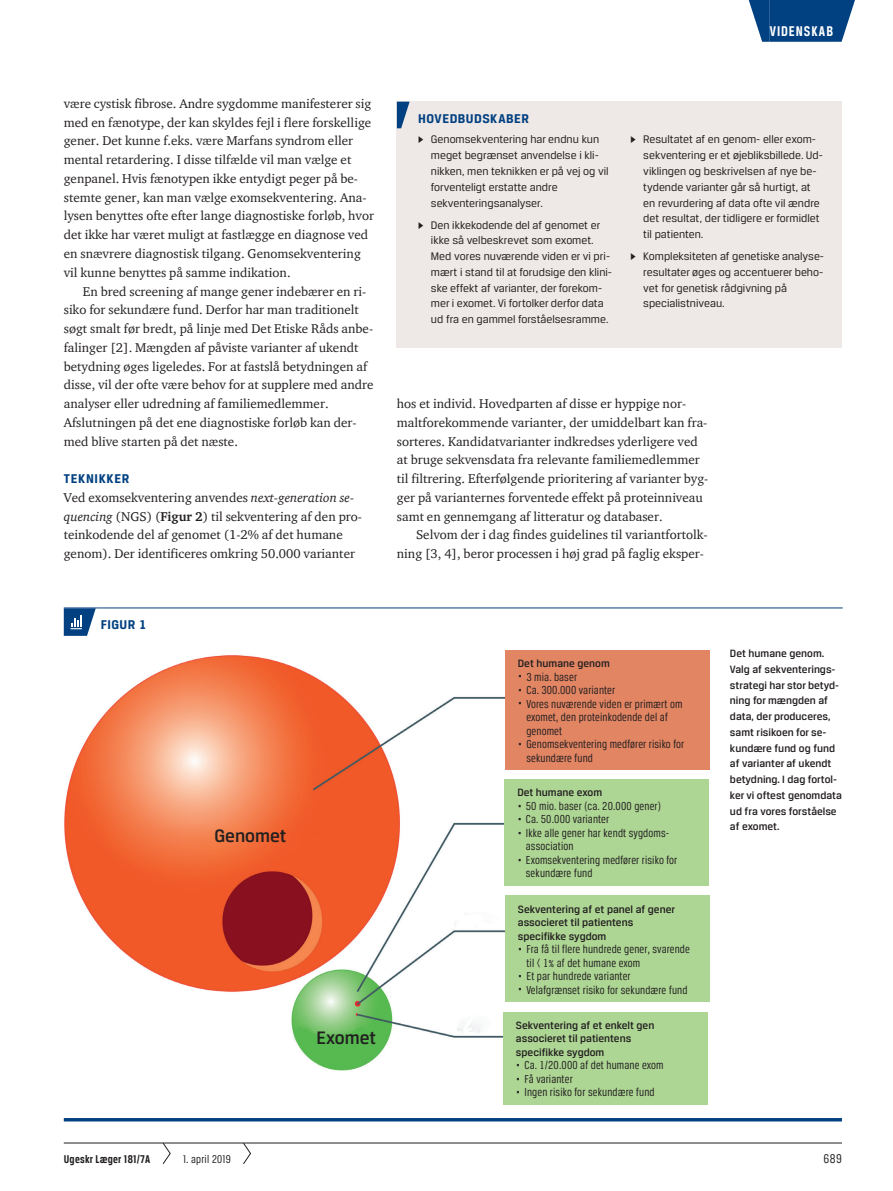
<style>
.page{position:relative;width:893px;height:1191px;background:#fff}
.page>*{position:absolute;margin:0;border:0;box-sizing:border-box;transform-origin:0 0}
.t1{font:500 19.2px "Breuer Text";color:#231f20}
.t2{font:700 15px "Breuer Condensed";letter-spacing:.065em;color:#fff}
.t3{font:700 13.5px "Breuer Text";letter-spacing:.04em;color:#014081}
.t4{font:13.5px "Breuer Condensed";color:#231f20}
.t5{font:13.05px/18.8px "ITC Charter Com";color:#231f20}
.t6{font:12.3px/13.5px "Breuer Condensed";letter-spacing:.01em;color:#231f20}
.t7{font:700 12px "Breuer Condensed";letter-spacing:.02em;color:#231f20}
.t8{font:12px "Breuer Condensed";letter-spacing:.02em;color:#231f20}
.t9{font:11.7px/15.8px "Breuer Text";color:#231f20}
.t10{font:500 11.25px/15.8px "Breuer Text";color:#231f20}
.s1{font-style:italic}
.s2{font-weight:700}
.s3{font-family:"Greta Text"}
.s4{font-size:24px}
</style>
<div class="page">
<hr style="left:64px;top:1142px;width:778px;height:1px;background:#231f20">
<div style="left:770px;top:0;width:64px;height:42px;background:#014081"></div>
<svg style="left:749px;top:0;width:21px;height:42px"></svg>
<svg style="left:834px;top:0;width:21px;height:42px"></svg>
<svg style="left:162px;top:1142px;width:9px;height:22px"></svg>
<svg style="left:243px;top:1142px;width:8px;height:22px"></svg>
<hr style="left:64px;top:607px;width:37px;height:1px;background:#014081">
<hr style="left:101px;top:607px;width:742px;height:1px;background:#014081">
<svg style="left:64px;top:608px;width:32px;height:28px"></svg>
<img style="left:64px;top:655px;width:441px;height:416px">
<div style="left:505px;top:650px;width:204px;height:120px;background:#e28563"></div>
<div style="left:505px;top:779px;width:204px;height:107px;background:#add694"></div>
<div style="left:505px;top:895px;width:204px;height:107px;background:#add694"></div>
<div style="left:503px;top:1012px;width:204px;height:92px;background:#add694"></div>
<hr style="left:64px;top:1118px;width:778px;height:3px;background:#014081">
<div style="left:397px;top:102px;width:445px;height:246px;background:#eee9e6"></div>
<svg style="left:397px;top:102px;width:13px;height:26px"></svg>
<p class="t2" style="left:770px;top:23px;width:65px">VIDENSKAB</p>
<p class="t5" style="left:64px;top:94px;width:312px">være cystisk fibrose. Andre sygdomme manifesterer sig med en fænotype, der kan skyldes fejl i flere forskellige gener. Det kunne f.eks. være Marfans syndrom eller mental retardering. I disse tilfælde vil man vælge et genpanel. Hvis fænotypen ikke entydigt peger på be&shy;stemte gener, kan man vælge exomsekventering. Ana&shy;lysen benyttes ofte efter lange diagnostiske forløb, hvor det ikke har været muligt at fastlægge en diagnose ved en snævrere diagnostisk tilgang. Genomsekventering vil kunne benyttes på samme indikation.</p>
<p class="t5" style="left:64px;top:281px;width:311px;text-indent:19px">En bred screening af mange gener indebærer en ri&shy;siko for sekundære fund. Derfor har man traditionelt søgt smalt før bredt, på linje med Det Etiske Råds anbe&shy;falinger [2]. Mængden af påviste varianter af ukendt betydning øges ligeledes. For at fastslå betydningen af disse, vil der ofte være behov for at supplere med andre analyser eller udredning af familiemedlemmer.<br>Afslutningen på det ene diagnostiske forløb kan der&shy;med blive starten på det næste.</p>
<p class="t3" style="left:64px;top:471px;width:67px">TEKNIKKER</p>
<p class="t5" style="left:64px;top:488px;width:300px">Ved exomsekventering anvendes <span class="s1">next-generation se&shy;quencing</span> (NGS) (<span class="s2">Figur 2</span>) til sekventering af den pro&shy;teinkodende del af genomet (1-2% af det humane genom). Der identificeres omkring 50.000 varianter</p>
<p class="t3" style="left:418px;top:111px;width:112px">HOVEDBUDSKABER</p>
<p class="t9" style="left:431px;top:132px;width:179px;text-indent:-13px"><span class="s3">▶</span> Genomsekventering har endnu kun meget begrænset anvendelse i kli&shy;nikken, men teknikken er på vej og vil forventeligt erstatte andre sekventeringsanalyser.</p>
<p class="t9" style="left:431px;top:217px;width:183px;text-indent:-13px"><span class="s3">▶</span> Den ikkekodende del af genomet er ikke så velbeskrevet som exomet.<br>Med vores nuværende viden er vi pri&shy;mært i stand til at forudsige den klini&shy;ske effekt af varianter, der forekom&shy;mer i exomet. Vi fortolker derfor data ud fra en gammel forståelsesramme.</p>
<p class="t9" style="left:643px;top:132px;width:181px;text-indent:-13px"><span class="s3">▶</span> Resultatet af en genom- eller exom&shy;sekventering er et øjebliksbillede. Ud&shy;viklingen og beskrivelsen af nye be&shy;tydende varianter går så hurtigt, at en revurdering af data ofte vil ændre det resultat, der tidligere er formidlet til patienten.</p>
<p class="t9" style="left:643px;top:248px;width:182px;text-indent:-13px"><span class="s3">▶</span> Kompleksiteten af genetiske analyse&shy;resultater øges og accentuerer beho&shy;vet for genetisk rådgivning på specialistniveau.</p>
<p class="t5" style="left:397px;top:394px;width:313px">hos et individ. Hovedparten af disse er hyppige nor&shy;maltforekommende varianter, der umiddelbart kan fra&shy;sorteres. Kandidatvarianter indkredses yderligere ved at bruge sekvensdata fra relevante familiemedlemmer til filtrering. Efterfølgende prioritering af varianter byg&shy;ger på varianternes forventede effekt på proteinniveau samt en gennemgang af litteratur og databaser.</p>
<p class="t5" style="left:397px;top:525px;width:312px;text-align:right">Selvom der i dag findes guidelines til variantfortolk&shy;ning [3, 4], beror processen i høj grad på faglig eksper-</p>
<p class="t3" style="left:101px;top:616px;width:47px">FIGUR 1</p>
<h1 class="t1" style="left:214px;top:825px;width:74px">Genomet</h1>
<p class="t7" style="left:64px;top:1152px;width:88px">Ugeskr Læger 181/7A</p>
<p class="t8" style="left:183px;top:1152px;width:49px">1. april 2019</p>
<h1 class="t1" style="left:316px;top:1026px;width:61px">Exomet</h1>
<p class="t10" style="left:518px;top:655px;width:93px">Det humane genom</p>
<p class="t6" style="left:518px;top:670px;width:61px"><span class="s4">·</span> 3 mia. baser</p>
<p class="t6" style="left:518px;top:683px;width:99px"><span class="s4">·</span> Ca. 300.000 varianter</p>
<p class="t6" style="left:518px;top:697px;width:166px"><span class="s4">·</span> Vores nuværende viden er primært om</p>
<p class="t6" style="left:526px;top:710px;width:143px">exomet, den proteinkodende del af</p>
<p class="t6" style="left:526px;top:724px;width:37px">genomet</p>
<p class="t6" style="left:518px;top:737px;width:168px"><span class="s4">·</span> Genomsekventering medfører risiko for</p>
<p class="t6" style="left:526px;top:751px;width:68px">sekundære fund</p>
<p class="t10" style="left:517px;top:784px;width:86px">Det humane exom</p>
<p class="t6" style="left:517px;top:799px;width:145px"><span class="s4">·</span> 50 mio. baser (ca. 20.000 gener)</p>
<p class="t6" style="left:517px;top:812px;width:93px"><span class="s4">·</span> Ca. 50.000 varianter</p>
<p class="t6" style="left:517px;top:826px;width:153px"><span class="s4">·</span> Ikke alle gener har kendt sygdoms-</p>
<p class="t6" style="left:526px;top:839px;width:49px">association</p>
<p class="t6" style="left:517px;top:853px;width:162px"><span class="s4">·</span> Exomsekventering medfører risiko for</p>
<p class="t6" style="left:526px;top:866px;width:68px">sekundære fund</p>
<p class="t10" style="left:518px;top:902px;width:159px;line-height:13.5px">Sekventering af et panel af gener associeret til patientens specifikke sygdom</p>
<p class="t6" style="left:518px;top:942px;width:173px"><span class="s4">·</span> Fra få til flere hundrede gener, svarende</p>
<p class="t6" style="left:526px;top:955px;width:115px">til &lt; 1% af det humane exom</p>
<p class="t6" style="left:518px;top:969px;width:114px"><span class="s4">·</span> Et par hundrede varianter</p>
<p class="t6" style="left:518px;top:982px;width:171px"><span class="s4">·</span> Velafgrænset risiko for sekundære fund</p>
<p class="t10" style="left:516px;top:1018px;width:140px;line-height:13.5px">Sekventering af et enkelt gen associeret til patientens specifikke sygdom</p>
<p class="t6" style="left:516px;top:1058px;width:149px"><span class="s4">·</span> Ca. 1/20.000 af det humane exom <span class="s4">·</span> Få varianter<br><span class="s4">·</span> Ingen risiko for sekundære fund</p>
<p class="t10" style="left:730px;top:645px;width:113px">Det humane genom.<br>Valg af sekventerings&shy;strategi har stor betyd&shy;ning for mængden af data, der produceres, samt risikoen for se&shy;kundære fund og fund af varianter af ukendt betydning. I dag fortol&shy;ker vi oftest genomdata ud fra vores forståelse af exomet.</p>
<p class="t4" style="left:824px;top:1150px;width:20px">689</p>
</div>
